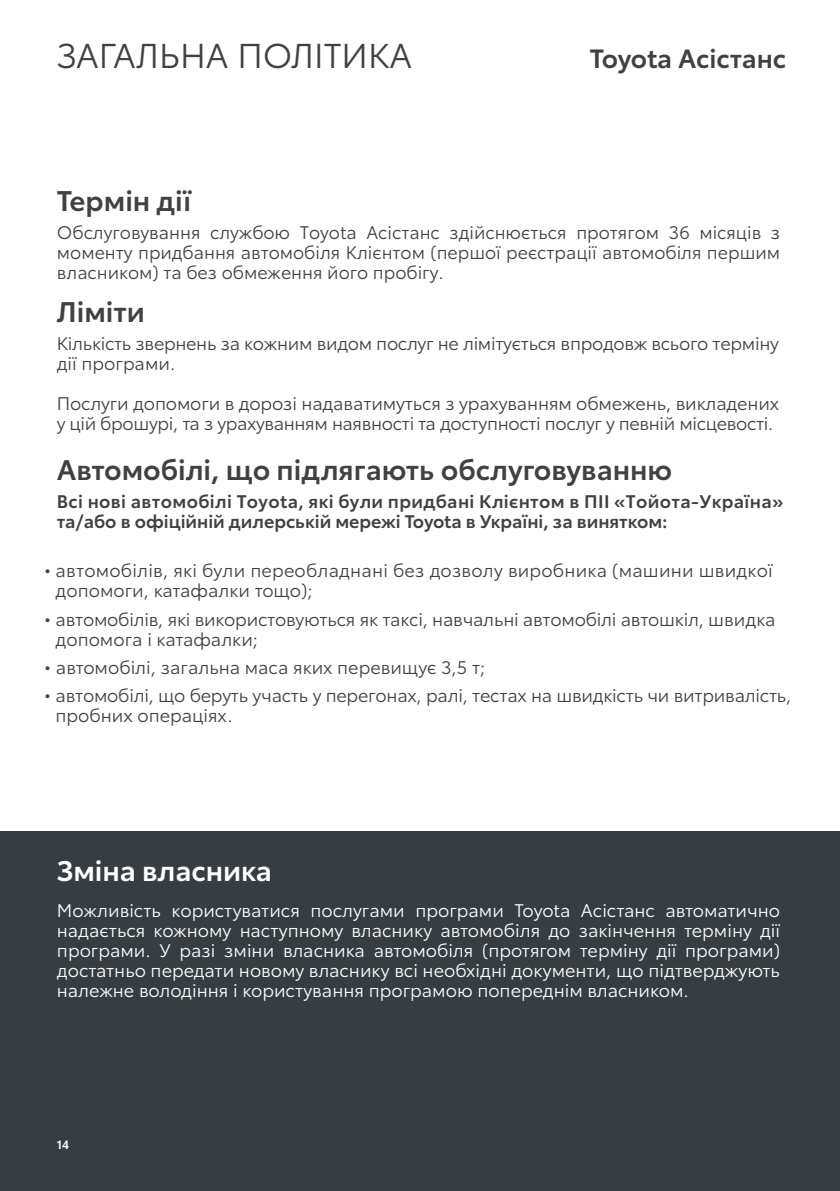
<style>
.page{position:relative;width:840px;height:1191px;background:#fff}
.page>*{position:absolute;margin:0;border:0;box-sizing:border-box;transform-origin:0 0}
.t1{font:34px "Toyota Type";color:#414042}
.t2{font:600 28px "Toyota Type";color:#414042}
.t3{font:600 28px "Toyota Type";color:#fff}
.t4{font:600 26px "Toyota Type";letter-spacing:-.005em;color:#414042}
.t5{font:18px/20px "Toyota Type";letter-spacing:-.015em;color:#414042}
.t6{font:18px/20px "Toyota Type";color:#fff;text-align:justify}
.t7{font:600 18px/20px "Toyota Type";letter-spacing:.02em;color:#414042}
.t8{font:18px/20px "Toyota Type";letter-spacing:.01em;color:#414042}
.t9{font:600 12px "Toyota Type";color:#fff}
</style>
<div class="page">
<div style="left:0;top:832px;width:839px;height:359px;background:#363e43"></div>
<svg style="left:839px;top:1172px;width:1px;height:19px"></svg>
<h1 class="t1" style="left:57px;top:31px;width:357px">ЗАГАЛЬНА ПОЛІТИКА</h1>
<h3 class="t4" style="left:589px;top:39px;width:197px">Toyota Асістанс</h3>
<h2 class="t2" style="left:57px;top:180px;width:136px">Термін дії</h2>
<p class="t5" style="left:57px;top:221px;width:724px;text-align:justify">Обслуговування службою Toyota Асістанс здійснюється протягом 36 місяців з моменту придбання автомобіля Клієнтом (першої реєстрації автомобіля першим власником) та без обмеження його пробігу.</p>
<h2 class="t2" style="left:57px;top:290px;width:90px">Ліміти</h2>
<p class="t5" style="left:57px;top:332px;width:723px">Кількість звернень за кожним видом послуг не лімітується впродовж всього терміну дії програми.</p>
<p class="t5" style="left:57px;top:392px;width:723px">Послуги допомоги в дорозі надаватимуться з урахуванням обмежень, викладених у цій брошурі, та з урахуванням наявності та доступності послуг у певній місцевості.</p>
<h2 class="t2" style="left:57px;top:448px;width:616px">Автомобілі, що підлягають обслуговуванню</h2>
<p class="t7" style="left:57px;top:489px;width:727px">Всі нові автомобілі Toyota, які були придбані Клієнтом в ПІІ «Тойота-Україна» та/або в офіційній дилерській мережі Toyota в Україні, за винятком:</p>
<p class="t8" style="left:56px;top:559px;width:718px;text-indent:-11px">• автомобілів, які були переобладнані без дозволу виробника (машини швидкої допомоги, катафалки тощо);</p>
<p class="t5" style="left:56px;top:608px;width:721px;text-indent:-11px">• автомобілів, які використовуються як таксі, навчальні автомобілі автошкіл, швидка допомога і катафалки;</p>
<p class="t5" style="left:44px;top:656px;width:442px">• автомобілі, загальна маса яких перевищує 3,5 т;</p>
<p class="t5" style="left:56px;top:684px;width:737px;text-indent:-11px">• автомобілі, що беруть участь у перегонах, ралі, тестах на швидкість чи витривалість, пробних операціях.</p>
<h2 class="t3" style="left:57px;top:849px;width:217px">Зміна власника</h2>
<p class="t6" style="left:57px;top:899px;width:724px">Можливість користуватися послугами програми Toyota Асістанс автоматично надається кожному наступному власнику автомобіля до закінчення терміну дії програми. У разі зміни власника автомобіля (протягом терміну дії програми) достатньо передати новому власнику всі необхідні документи, що підтверджують належне володіння і користування програмою попереднім власником.</p>
<p class="t9" style="left:57px;top:1135px;width:14px">14</p>
</div>
